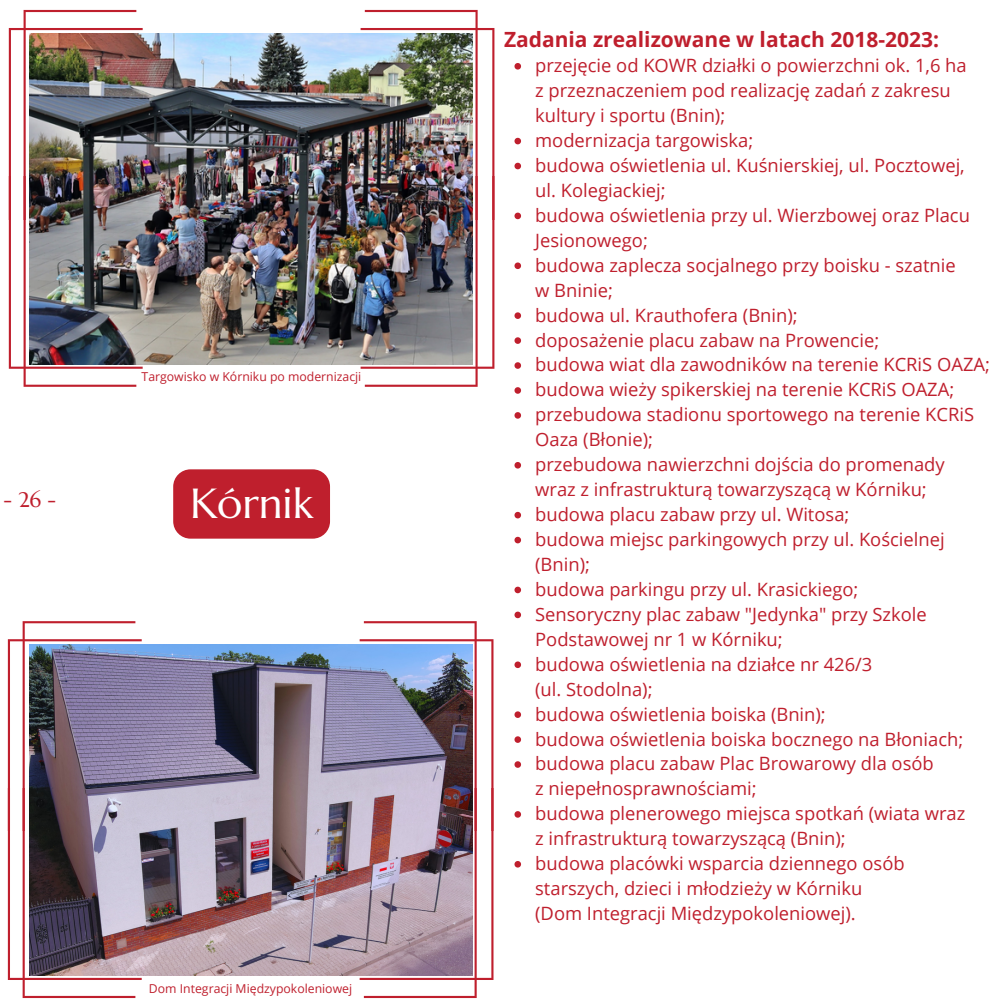
<style>
.page{position:relative;width:1008px;height:1008px;background:#fff}
.page>*{position:absolute;margin:0;border:0;box-sizing:border-box;transform-origin:0 0}
.t1{font:42px "Marcellus";color:#fff}
.t2{font:700 21px "Open Sans";color:#bf1f2d}
.t3{font:21px "Marcellus";color:#bf1f2d}
.t4{font:18.38px/24.8px "Open Sans";color:#bf1f2d}
.t5{font:12.25px "Open Sans";color:#bf1f2d}
</style>
<div class="page">
<svg style="left:9px;top:10px;width:485px;height:167px"></svg>
<svg style="left:9px;top:177px;width:485px;height:210px"></svg>
<svg style="left:8px;top:621px;width:486px;height:167px"></svg>
<svg style="left:8px;top:788px;width:486px;height:210px"></svg>
<img style="left:30px;top:33px;width:442px;height:331px">
<img style="left:30px;top:644px;width:442px;height:331px">
<div style="left:173px;top:469px;width:157px;height:70px;background:#bf1f2d;border-radius:17px"></div>
<svg style="left:514px;top:63px;width:7px;height:7px"></svg>
<svg style="left:514px;top:138px;width:7px;height:6px"></svg>
<svg style="left:514px;top:163px;width:7px;height:6px"></svg>
<svg style="left:514px;top:213px;width:7px;height:6px"></svg>
<svg style="left:514px;top:263px;width:7px;height:6px"></svg>
<svg style="left:514px;top:312px;width:7px;height:7px"></svg>
<svg style="left:514px;top:337px;width:7px;height:7px"></svg>
<svg style="left:514px;top:362px;width:7px;height:7px"></svg>
<svg style="left:514px;top:387px;width:7px;height:7px"></svg>
<svg style="left:514px;top:412px;width:7px;height:7px"></svg>
<svg style="left:514px;top:462px;width:7px;height:7px"></svg>
<svg style="left:514px;top:512px;width:7px;height:6px"></svg>
<svg style="left:514px;top:537px;width:7px;height:6px"></svg>
<svg style="left:514px;top:587px;width:7px;height:6px"></svg>
<svg style="left:514px;top:612px;width:7px;height:6px"></svg>
<svg style="left:514px;top:662px;width:7px;height:6px"></svg>
<svg style="left:514px;top:711px;width:7px;height:7px"></svg>
<svg style="left:514px;top:736px;width:7px;height:7px"></svg>
<svg style="left:514px;top:761px;width:7px;height:7px"></svg>
<svg style="left:514px;top:811px;width:7px;height:7px"></svg>
<svg style="left:514px;top:861px;width:7px;height:7px"></svg>
<p class="t3" style="left:3px;top:487px;width:54px">- 26 -</p>
<p class="t5" style="left:142px;top:368px;width:221px">Targowisko w Kórniku po modernizacji</p>
<p class="t1" style="left:190px;top:478px;width:125px">Kórnik</p>
<p class="t5" style="left:149px;top:980px;width:205px">Dom Integracji Międzypokoleniowej</p>
<p class="t2" style="left:504px;top:25px;width:437px">Zadania zrealizowane w latach 2018-2023:</p>
<p class="t4" style="left:535px;top:53px;width:433px">przejęcie od KOWR działki o powierzchni ok. 1,6 ha z przeznaczeniem pod realizację zadań z zakresu kultury i sportu (Bnin);</p>
<p class="t4" style="left:535px;top:127px;width:220px">modernizacja targowiska;</p>
<p class="t4" style="left:535px;top:152px;width:431px">budowa oświetlenia ul. Kuśnierskiej, ul. Pocztowej, ul. Kolegiackiej;</p>
<p class="t4" style="left:535px;top:202px;width:436px">budowa oświetlenia przy ul. Wierzbowej oraz Placu<br>Jesionowego;</p>
<p class="t4" style="left:535px;top:252px;width:422px">budowa zaplecza socjalnego przy boisku - szatnie w Bninie;</p>
<p class="t4" style="left:535px;top:302px;width:264px">budowa ul. Krauthofera (Bnin);</p>
<p class="t4" style="left:535px;top:327px;width:345px">doposażenie placu zabaw na Prowencie;</p>
<p class="t4" style="left:535px;top:352px;width:456px">budowa wiat dla zawodników na terenie KCRiS OAZA;</p>
<p class="t4" style="left:535px;top:377px;width:421px">budowa wieży spikerskiej na terenie KCRiS OAZA;</p>
<p class="t4" style="left:535px;top:402px;width:440px">przebudowa stadionu sportowego na terenie KCRiS<br>Oaza (Błonie);</p>
<p class="t4" style="left:535px;top:452px;width:411px">przebudowa nawierzchni dojścia do promenady wraz z infrastrukturą towarzyszącą w Kórniku;</p>
<p class="t4" style="left:535px;top:502px;width:316px">budowa placu zabaw przy ul. Witosa;</p>
<p class="t4" style="left:535px;top:526px;width:411px">budowa miejsc parkingowych przy ul. Kościelnej (Bnin);</p>
<p class="t4" style="left:535px;top:576px;width:325px">budowa parkingu przy ul. Krasickiego;</p>
<p class="t4" style="left:535px;top:601px;width:393px">Sensoryczny plac zabaw "Jedynka" przy Szkole<br>Podstawowej nr 1 w Kórniku;</p>
<p class="t4" style="left:535px;top:651px;width:339px">budowa oświetlenia na działce nr 426/3 (ul. Stodolna);</p>
<p class="t4" style="left:535px;top:701px;width:292px">budowa oświetlenia boiska (Bnin);</p>
<p class="t4" style="left:535px;top:726px;width:430px">budowa oświetlenia boiska bocznego na Błoniach;</p>
<p class="t4" style="left:535px;top:751px;width:400px">budowa placu zabaw Plac Browarowy dla osób z niepełnosprawnościami;</p>
<p class="t4" style="left:535px;top:801px;width:432px">budowa plenerowego miejsca spotkań (wiata wraz z infrastrukturą towarzyszącą (Bnin);</p>
<p class="t4" style="left:535px;top:851px;width:371px">budowa placówki wsparcia dziennego osób starszych, dzieci i młodzieży w Kórniku (Dom Integracji Międzypokoleniowej).</p>
</div>
